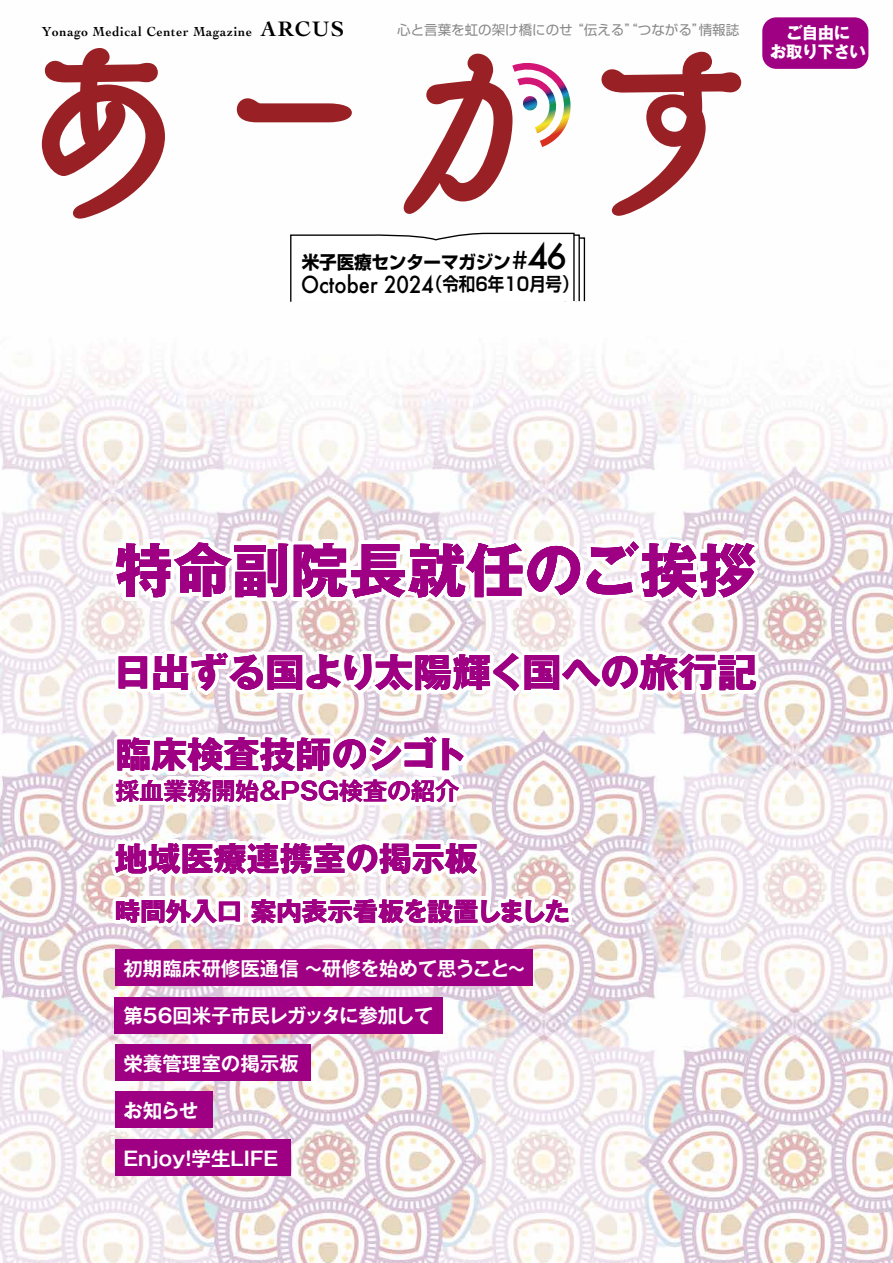
<style>
.page{position:relative;width:893px;height:1263px;background:#fff}
.page>*{position:absolute;margin:0;border:0;box-sizing:border-box;transform-origin:0 0}
.t1{font:700 58.5px "Gothic MB101 Pro";color:#9f0083}
.t2{font:700 39px "Gothic MB101 Pro";letter-spacing:-.02em;color:#9f0083}
.t3{font:700 36px "Gothic MB101 Pro";color:#9f0083}
.t4{font:700 33px "Gothic MB101 Pro";color:#9f0083}
.t5{font:700 25.5px "Gothic MB101 Pro";color:#9f0083}
.t6{font:700 24px "Gothic MB101 Pro De";color:#9f0083}
.t7{font:500 22.8px "Futura";color:#000;scale:.89 1}
.t8{font:700 19.5px "Gothic MB101 Pro De";color:#fff}
.t9{font:700 18px "Shin Go Pro";letter-spacing:-.015em;color:#000}
.t10{font:700 16.5px/19.8px "Gothic MB101 Pro";letter-spacing:-.04em;color:#fff;text-align:center}
.t11{font:700 13.65px "Cochin";letter-spacing:.06em;color:#000;scale:.93 1}
.t12{font:13.5px "Shin Go Pro";color:#898989}
.s1{font-size:21.9px}
.s2{font-family:"Futura";font-weight:500;font-size:24px}
.s3{font-family:"Futura";font-weight:500;font-size:34.05px}
.s4{font-family:"Shin Go Pro De";font-weight:700;font-size:18.45px}
</style>
<div class="page">
<img style="left:0;top:17px;width:893px;height:1246px">
<svg style="left:289px;top:232px;width:297px;height:71px"></svg>
<div style="left:115px;top:1044px;width:195px;height:36px;background:#9f0083"></div>
<div style="left:115px;top:1092px;width:98px;height:36px;background:#9f0083"></div>
<div style="left:115px;top:997px;width:328px;height:36px;background:#9f0083"></div>
<div style="left:115px;top:1139px;width:175px;height:36px;background:#9f0083"></div>
<div style="left:115px;top:949px;width:418px;height:37px;background:#9f0083"></div>
<div style="left:762px;top:17px;width:106px;height:52px;background:#9f0083;border-radius:14px"></div>
<svg style="left:42px;top:48px;width:123px;height:171px"></svg>
<svg style="left:237px;top:98px;width:115px;height:24px"></svg>
<svg style="left:601px;top:52px;width:140px;height:164px"></svg>
<svg style="left:404px;top:54px;width:172px;height:160px"></svg>
<svg style="left:104px;top:509px;width:662px;height:462px"></svg>
<p class="t11" style="left:42px;top:23px;width:326px">Yonago Medical Center Magazine <span class="s1">ARCUS</span></p>
<p class="t10" style="left:770px;top:20px;width:97px">ご自由に<br>お取り下さい</p>
<p class="t12" style="left:397px;top:19px;width:343px">心と言葉を虹の架け橋にのせ “伝える”“つながる”情報誌</p>
<p class="t9" style="left:302px;top:247px;width:267px">米子医療センターマガジン<span class="s2">#</span> <span class="s3">46</span></p>
<p class="t7" style="left:301px;top:269px;width:313px">October 2024<span class="s4">（令和6年10月号）</span></p>
<h1 class="t1" style="left:115px;top:522px;width:643px">特命副院長就任のご挨拶</h1>
<h2 class="t2" style="left:113px;top:640px;width:645px">日出ずる国より太陽輝く国への旅行記</h2>
<h3 class="t3" style="left:116px;top:725px;width:353px">臨床検査技師のシゴト</h3>
<p class="t6" style="left:116px;top:771px;width:345px">採血業務開始＆PSG検査の紹介</p>
<h3 class="t4" style="left:115px;top:831px;width:364px">地域医療連携室の掲示板</h3>
<h3 class="t5" style="left:115px;top:890px;width:456px">時間外入口 案内表示看板を設置しました</h3>
<p class="t8" style="left:123px;top:952px;width:404px">初期臨床研修医通信 ～研修を始めて思うこと～</p>
<p class="t8" style="left:123px;top:1000px;width:311px">第56回米子市民レガッタに参加して</p>
<p class="t8" style="left:123px;top:1047px;width:177px">栄養管理室の掲示板</p>
<p class="t8" style="left:123px;top:1094px;width:77px">お知らせ</p>
<p class="t8" style="left:123px;top:1143px;width:156px">Enjoy!学生LIFE</p>
</div>
